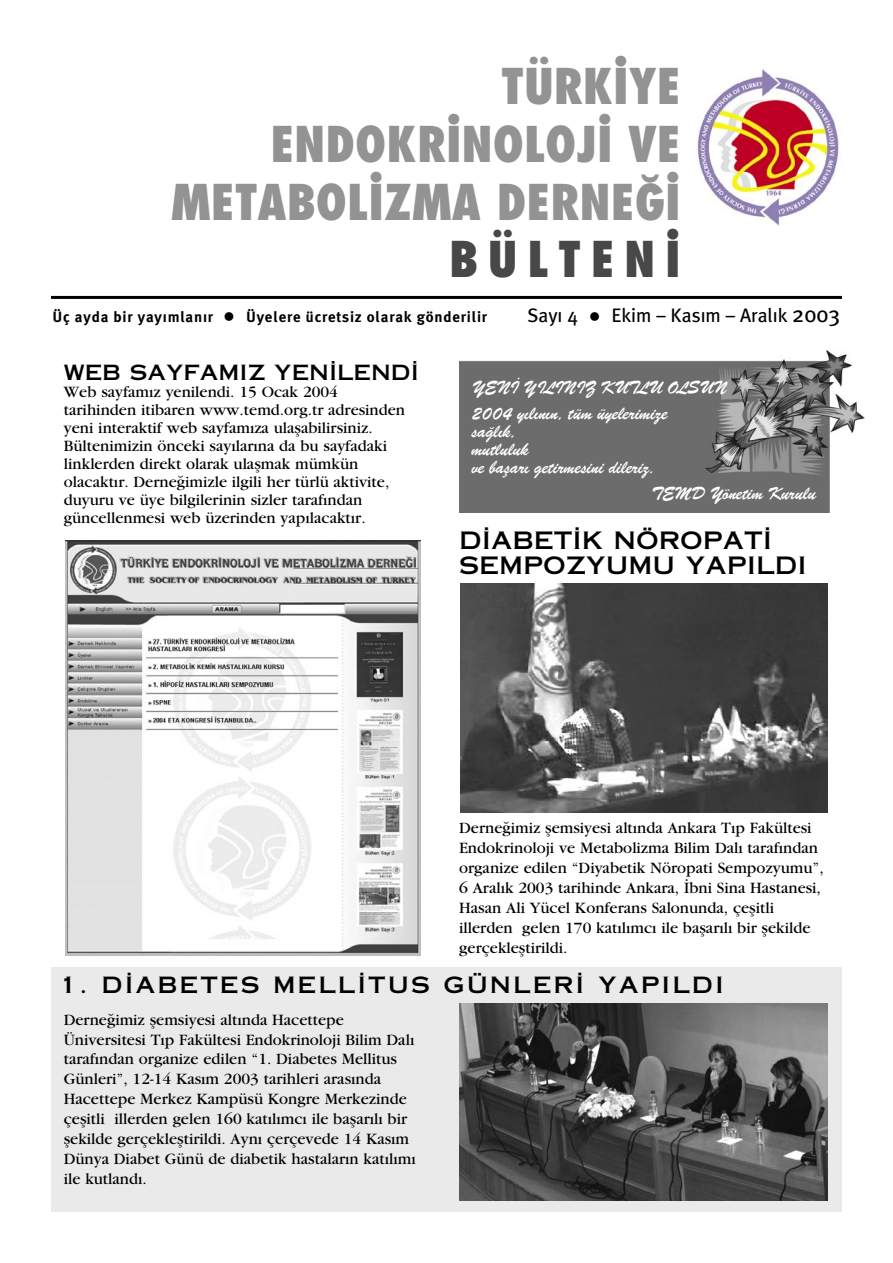
<style>
.page{position:relative;width:893px;height:1263px;background:#fff}
.page>*{position:absolute;margin:0;border:0;box-sizing:border-box;transform-origin:0 0}
.t1{font:800 condensed 48px "Futura";color:#939393}
.t2{font:800 condensed 48px "Futura";letter-spacing:.2em;color:#484848}
.t3{font:24px/25.5px "Copperplate Gothic Thi One AB";color:#000}
.t4{font:22.5px "Copperplate Gothic Thi One AB";letter-spacing:.09em;color:#000}
.t5{font:21px "Copperplate Gothic Thi One AB";color:#000}
.t6{font:19.5px "Meta Plus Book Roman Ti";color:#000}
.t7{font:18px "Brush Script BT";color:#fff}
.t8{font:16.5px/20px "Turkish Garamond";color:#000}
.t9{font:15px "Meta Plus Bold Roman Ti";letter-spacing:.05em;color:#000}
.s1{font-size:22.5px}
</style>
<div class="page">
<img style="left:697px;top:69px;width:142px;height:157px">
<hr style="left:51px;top:296px;width:791px;height:3px;background:#000">
<div style="left:51px;top:1003px;width:791px;height:209px;background:#eaeaea"></div>
<div style="left:51px;top:967px;width:791px;height:36px;background:#eaeaea"></div>
<img style="left:459px;top:1003px;width:368px;height:197px">
<img style="left:459px;top:351px;width:406px;height:161px">
<img style="left:65px;top:541px;width:356px;height:415px">
<img style="left:460px;top:583px;width:368px;height:229px">
<p class="t1" style="left:501px;top:55px;width:181px">TÜRKİYE</p>
<p class="t1" style="left:270px;top:113px;width:412px">ENDOKRİNOLOJİ VE</p>
<p class="t1" style="left:171px;top:171px;width:511px">METABOLİZMA DERNEĞİ</p>
<p class="t2" style="left:449px;top:229px;width:233px">BÜLTENİ</p>
<p class="t9" style="left:53px;top:308px;width:436px">Üç ayda bir yayımlanır ● Üyelere ücretsiz olarak gönderilir</p>
<p class="t6" style="left:527px;top:304px;width:314px">Sayı 4 ● Ekim – Kasım – Aralık <span class="s1">2003</span></p>
<p class="t5" style="left:64px;top:360px;width:357px">WEB SAYFAMIZ YENİLENDİ</p>
<p class="t7" style="left:472px;top:376px;width:256px">YENİ YILINIZ KUTLU OLSUN</p>
<p class="t7" style="left:472px;top:403px;width:197px">2004 yılının, tüm üyelerimize</p>
<p class="t7" style="left:472px;top:421px;width:46px">sağlık,</p>
<p class="t7" style="left:472px;top:439px;width:59px">mutluluk</p>
<p class="t7" style="left:472px;top:457px;width:184px">ve başarı getirmesini dileriz.</p>
<p class="t7" style="left:652px;top:483px;width:165px">TEMD Yönetim Kurulu</p>
<p class="t8" style="left:64px;top:383px;width:343px;line-height:18px">Web sayfamız yenilendi. 15 Ocak 2004 tarihinden itibaren www.temd.org.tr adresinden yeni interaktif web sayfamıza ulaşabilirsiniz.<br>Bültenimizin önceki sayılarına da bu sayfadaki linklerden direkt olarak ulaşmak mümkün olacaktır. Derneğimizle ilgili her türlü aktivite, duyuru ve üye bilgilerinin sizler tarafından güncellenmesi web üzerinden yapılacaktır.</p>
<p class="t3" style="left:459px;top:528px;width:349px">DİABETİK NÖROPATİ<br>SEMPOZYUMU YAPILDI</p>
<p class="t8" style="left:459px;top:818px;width:366px">Derneğimiz şemsiyesi altında Ankara Tıp Fakültesi Endokrinoloji ve Metabolizma Bilim Dalı tarafından organize edilen “Diyabetik Nöropati Sempozyumu”, 6 Aralık 2003 tarihinde Ankara, İbni Sina Hastanesi, Hasan Ali Yücel Konferans Salonunda, çeşitli illerden gelen 170 katılımcı ile başarılı bir şekilde gerçekleştirildi.</p>
<p class="t4" style="left:60px;top:972px;width:666px">1. DİABETES MELLİTUS GÜNLERİ YAPILDI</p>
<p class="t8" style="left:64px;top:1010px;width:353px">Derneğimiz şemsiyesi altında Hacettepe Üniversitesi Tıp Fakültesi Endokrinoloji Bilim Dalı tarafından organize edilen “1. Diabetes Mellitus Günleri”, 12-14 Kasım 2003 tarihleri arasında Hacettepe Merkez Kampüsü Kongre Merkezinde çeşitli illerden gelen 160 katılımcı ile başarılı bir şekilde gerçekleştirildi. Aynı çerçevede 14 Kasım Dünya Diabet Günü de diabetik hastaların katılımı ile kutlandı.</p>
</div>
